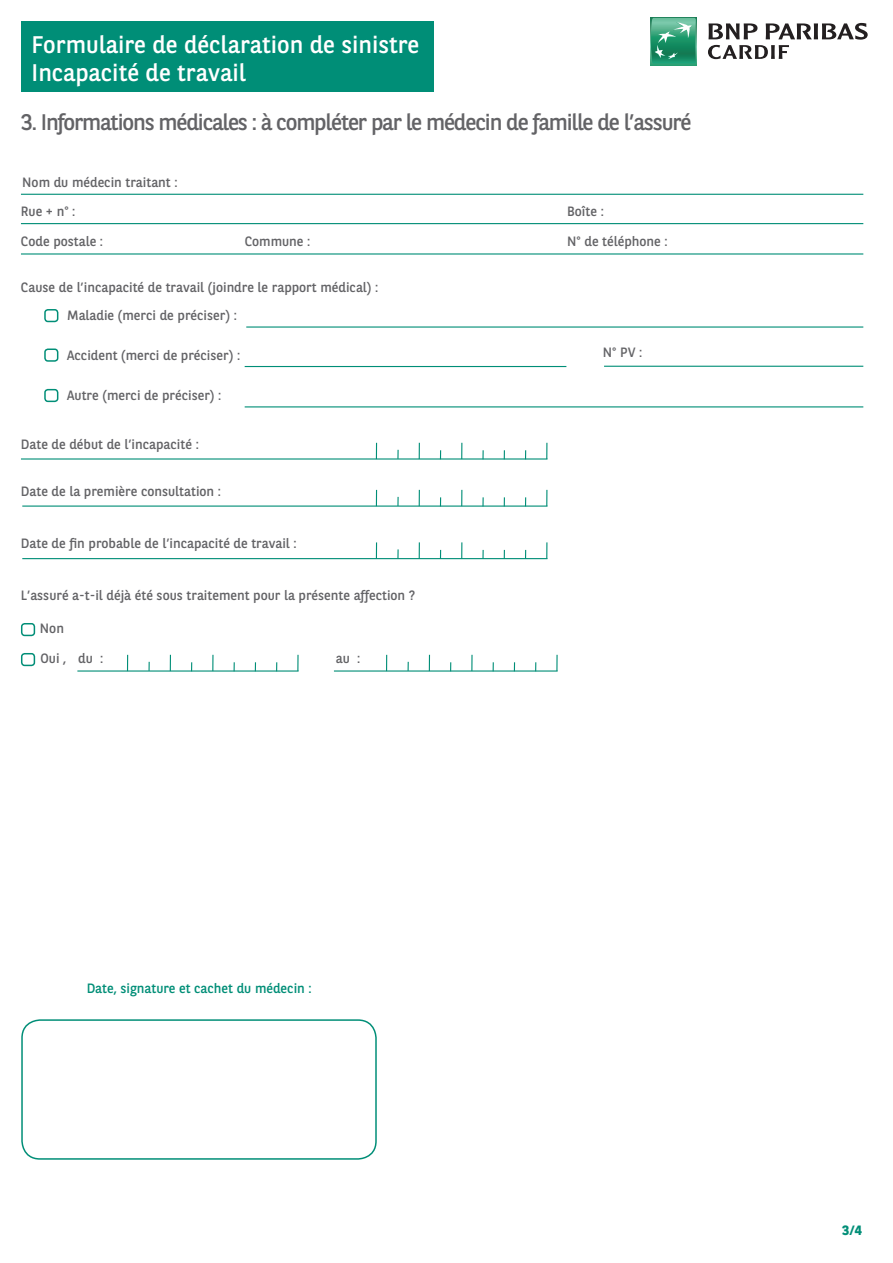
<style>
.page{position:relative;width:893px;height:1263px;background:#fff}
.page>*{position:absolute;margin:0;border:0;box-sizing:border-box;transform-origin:0 0}
.t1{font:24px/28.8px "BNPP Sans";color:#fff}
.t2{font:22.5px "BNPP Sans";letter-spacing:-.05em;color:#636366}
.t3{font:13.5px/28.8px "BNPP Sans";color:#636366}
.t4{font:13.5px "BNPP Sans";color:#008e77}
.t5{font:700 13.5px "BNPP Sans";color:#008e77}
</style>
<div class="page">
<div style="left:650px;top:17px;width:47px;height:48px;background:#26a278"></div>
<svg style="left:651px;top:18px;width:45px;height:45px"></svg>
<svg style="left:708px;top:23px;width:160px;height:36px"></svg>
<hr style="left:21px;top:194px;width:842px;height:1px;background:#008e77">
<hr style="left:21px;top:223px;width:842px;height:1px;background:#008e77">
<hr style="left:21px;top:253px;width:842px;height:2px;background:#008e77">
<div style="left:44px;top:309px;width:14px;height:13px;border:2px solid #008e77;border-radius:3px"></div>
<hr style="left:246px;top:326px;width:617px;height:2px;background:#008e77">
<div style="left:44px;top:348px;width:14px;height:14px;border:2px solid #008e77;border-radius:3px"></div>
<hr style="left:245px;top:366px;width:321px;height:1px;background:#008e77">
<hr style="left:604px;top:366px;width:259px;height:1px;background:#008e77">
<div style="left:44px;top:389px;width:14px;height:13px;border:2px solid #008e77;border-radius:3px"></div>
<hr style="left:245px;top:406px;width:618px;height:1px;background:#008e77">
<hr style="left:21px;top:458px;width:526px;height:2px;background:#008e77">
<svg style="left:376px;top:443px;width:1px;height:15px"></svg>
<svg style="left:419px;top:443px;width:1px;height:16px"></svg>
<svg style="left:461px;top:443px;width:1px;height:16px"></svg>
<svg style="left:546px;top:443px;width:1px;height:16px"></svg>
<svg style="left:397px;top:450px;width:2px;height:9px"></svg>
<svg style="left:482px;top:450px;width:2px;height:9px"></svg>
<hr style="left:22px;top:505px;width:525px;height:2px;background:#008e77">
<svg style="left:376px;top:490px;width:1px;height:15px"></svg>
<svg style="left:419px;top:490px;width:1px;height:16px"></svg>
<svg style="left:461px;top:490px;width:1px;height:16px"></svg>
<svg style="left:546px;top:490px;width:1px;height:16px"></svg>
<svg style="left:397px;top:497px;width:2px;height:9px"></svg>
<svg style="left:482px;top:497px;width:2px;height:9px"></svg>
<hr style="left:22px;top:558px;width:525px;height:1px;background:#008e77">
<svg style="left:376px;top:542px;width:1px;height:16px"></svg>
<svg style="left:419px;top:542px;width:1px;height:16px"></svg>
<svg style="left:461px;top:542px;width:1px;height:16px"></svg>
<svg style="left:546px;top:542px;width:1px;height:16px"></svg>
<svg style="left:397px;top:549px;width:2px;height:9px"></svg>
<svg style="left:482px;top:550px;width:2px;height:8px"></svg>
<div style="left:21px;top:623px;width:14px;height:13px;border:2px solid #008e77;border-radius:3px"></div>
<div style="left:21px;top:653px;width:14px;height:13px;border:2px solid #008e77;border-radius:3px"></div>
<hr style="left:77px;top:670px;width:222px;height:2px;background:#008e77">
<svg style="left:127px;top:655px;width:1px;height:15px"></svg>
<svg style="left:170px;top:655px;width:1px;height:16px"></svg>
<svg style="left:212px;top:655px;width:2px;height:16px"></svg>
<svg style="left:297px;top:655px;width:2px;height:16px"></svg>
<svg style="left:148px;top:662px;width:2px;height:9px"></svg>
<hr style="left:334px;top:670px;width:224px;height:2px;background:#008e77">
<svg style="left:386px;top:655px;width:1px;height:15px"></svg>
<svg style="left:429px;top:655px;width:1px;height:15px"></svg>
<svg style="left:471px;top:655px;width:2px;height:16px"></svg>
<svg style="left:556px;top:655px;width:2px;height:16px"></svg>
<div style="left:21px;top:1019px;width:356px;height:141px;border:2px solid #008e77;border-radius:18px"></div>
<div style="left:21px;top:21px;width:413px;height:71px;background:#008e77"></div>
<h1 class="t1" style="left:32px;top:29px;width:389px">Formulaire de déclaration de sinistre<br>Incapacité de travail</h1>
<h2 class="t2" style="left:21px;top:107px;width:672px">3. Informations médicales : à compléter par le médecin de famille de l’assuré</h2>
<p class="t3" style="left:21px;top:167px;width:158px">Nom du médecin traitant :<br>Rue + n° :</p>
<p class="t3" style="left:567px;top:196px;width:38px">Boîte :</p>
<p class="t3" style="left:21px;top:226px;width:84px">Code postale :</p>
<p class="t3" style="left:245px;top:226px;width:67px">Commune :</p>
<p class="t3" style="left:567px;top:226px;width:102px">N° de téléphone :</p>
<p class="t3" style="left:67px;top:273px;width:313px;line-height:27.8px;text-indent:-46px">Cause de l’incapacité de travail (joindre le rapport médical) :<br>Maladie (merci de préciser) :</p>
<p class="t3" style="left:67px;top:340px;width:174px">Accident (merci de préciser) :</p>
<p class="t3" style="left:603px;top:337px;width:41px">N° PV :</p>
<p class="t3" style="left:67px;top:380px;width:156px">Autre (merci de préciser) :</p>
<p class="t3" style="left:21px;top:430px;width:179px">Date de début de l’incapacité :</p>
<p class="t3" style="left:21px;top:477px;width:202px">Date de la première consultation :</p>
<p class="t3" style="left:21px;top:528px;width:277px">Date de fin probable de l’incapacité de travail :</p>
<p class="t3" style="left:21px;top:580px;width:396px">L’assuré a-t-il déjà été sous traitement pour la présente affection ?</p>
<p class="t3" style="left:40px;top:613px;width:26px">Non</p>
<p class="t3" style="left:41px;top:643px;width:64px">Oui , du :</p>
<p class="t3" style="left:336px;top:643px;width:26px">au :</p>
<p class="t4" style="left:87px;top:978px;width:226px">Date, signature et cachet du médecin :</p>
<p class="t5" style="left:842px;top:1221px;width:21px">3/4</p>
</div>
